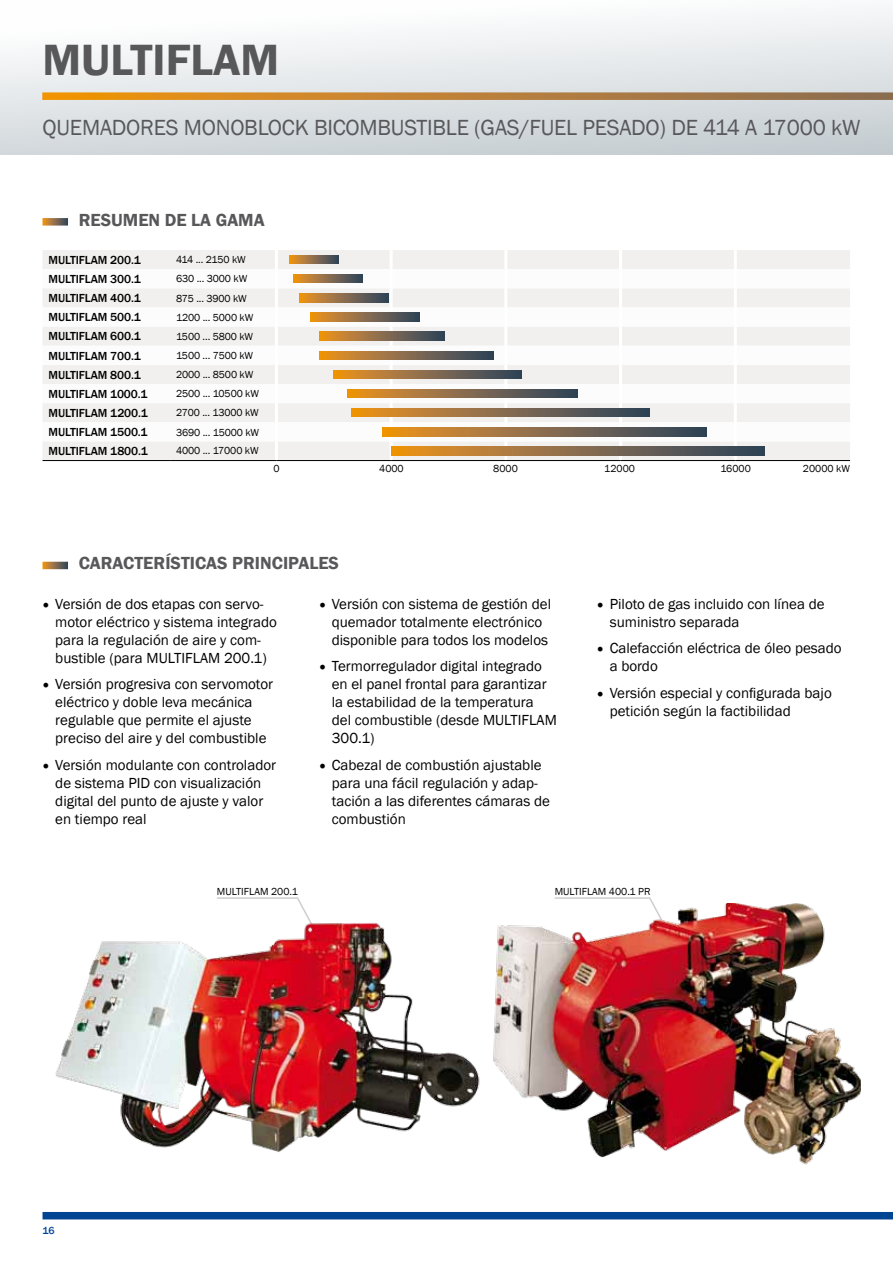
<style>
.page{position:relative;width:893px;height:1263px;background:#fff}
.page>*{position:absolute;margin:0;border:0;box-sizing:border-box;transform-origin:0 0}
.t1{font:600 45px "Franklin Gothic";color:#58585a}
.t2{font:22.5px "Franklin Gothic";letter-spacing:-.01em;color:#58585a}
.t3{font:600 18px "Franklin Gothic";color:#58585a}
.t4{font:15px/18px "Franklin Gothic";color:#000}
.t5{font:500 12px "Franklin Gothic";letter-spacing:-.01em;color:#000}
.t6{font:10.5px "Franklin Gothic";letter-spacing:-.01em;color:#000}
.t7{font:10.5px "Franklin Gothic";letter-spacing:-.035em;color:#000}
.t8{font:500 10.5px "Franklin Gothic";color:#004494}
.s1{font-family:"Minion Pro";font-size:18px}
</style>
<div class="page">
<div style="left:0;top:0;width:893px;height:155px;background:linear-gradient(to bottom,#fff,#cbd2d6)"></div>
<svg style="left:42px;top:92px;width:851px;height:8px;background:#bf863e"></svg>
<div style="left:43px;top:1212px;width:850px;height:7px;background:#004494"></div>
<div style="left:43px;top:250px;width:807px;height:210px;background:#f1f0ef"></div>
<svg style="left:43px;top:269px;width:807px;height:172px"></svg>
<hr style="left:275px;top:250px;width:3px;height:19px;background:#fff">
<hr style="left:390px;top:250px;width:3px;height:19px;background:#fff">
<hr style="left:504px;top:250px;width:3px;height:19px;background:#fff">
<hr style="left:619px;top:250px;width:3px;height:19px;background:#fff">
<hr style="left:734px;top:250px;width:3px;height:19px;background:#fff">
<hr style="left:275px;top:269px;width:3px;height:19px;background:#fff">
<hr style="left:390px;top:269px;width:3px;height:19px;background:#fff">
<hr style="left:504px;top:269px;width:3px;height:19px;background:#fff">
<hr style="left:619px;top:269px;width:3px;height:19px;background:#fff">
<hr style="left:734px;top:269px;width:3px;height:19px;background:#fff">
<hr style="left:275px;top:288px;width:3px;height:19px;background:#fff">
<hr style="left:390px;top:288px;width:3px;height:19px;background:#fff">
<hr style="left:504px;top:288px;width:3px;height:19px;background:#fff">
<hr style="left:619px;top:288px;width:3px;height:19px;background:#fff">
<hr style="left:734px;top:288px;width:3px;height:19px;background:#fff">
<hr style="left:275px;top:307px;width:3px;height:20px;background:#fff">
<hr style="left:390px;top:307px;width:3px;height:20px;background:#fff">
<hr style="left:504px;top:307px;width:3px;height:20px;background:#fff">
<hr style="left:619px;top:307px;width:3px;height:20px;background:#fff">
<hr style="left:734px;top:307px;width:3px;height:20px;background:#fff">
<hr style="left:275px;top:327px;width:3px;height:19px;background:#fff">
<hr style="left:390px;top:327px;width:3px;height:19px;background:#fff">
<hr style="left:504px;top:327px;width:3px;height:19px;background:#fff">
<hr style="left:619px;top:327px;width:3px;height:19px;background:#fff">
<hr style="left:734px;top:327px;width:3px;height:19px;background:#fff">
<hr style="left:275px;top:346px;width:3px;height:19px;background:#fff">
<hr style="left:390px;top:346px;width:3px;height:19px;background:#fff">
<hr style="left:504px;top:346px;width:3px;height:19px;background:#fff">
<hr style="left:619px;top:346px;width:3px;height:19px;background:#fff">
<hr style="left:734px;top:346px;width:3px;height:19px;background:#fff">
<hr style="left:275px;top:365px;width:3px;height:19px;background:#fff">
<hr style="left:390px;top:365px;width:3px;height:19px;background:#fff">
<hr style="left:504px;top:365px;width:3px;height:19px;background:#fff">
<hr style="left:619px;top:365px;width:3px;height:19px;background:#fff">
<hr style="left:734px;top:365px;width:3px;height:19px;background:#fff">
<hr style="left:275px;top:384px;width:3px;height:19px;background:#fff">
<hr style="left:390px;top:384px;width:3px;height:19px;background:#fff">
<hr style="left:504px;top:384px;width:3px;height:19px;background:#fff">
<hr style="left:619px;top:384px;width:3px;height:19px;background:#fff">
<hr style="left:734px;top:384px;width:3px;height:19px;background:#fff">
<hr style="left:275px;top:403px;width:3px;height:19px;background:#fff">
<hr style="left:390px;top:403px;width:3px;height:19px;background:#fff">
<hr style="left:504px;top:403px;width:3px;height:19px;background:#fff">
<hr style="left:619px;top:403px;width:3px;height:19px;background:#fff">
<hr style="left:734px;top:403px;width:3px;height:19px;background:#fff">
<hr style="left:275px;top:422px;width:3px;height:19px;background:#fff">
<hr style="left:390px;top:422px;width:3px;height:19px;background:#fff">
<hr style="left:504px;top:422px;width:3px;height:19px;background:#fff">
<hr style="left:619px;top:422px;width:3px;height:19px;background:#fff">
<hr style="left:734px;top:422px;width:3px;height:19px;background:#fff">
<hr style="left:275px;top:441px;width:3px;height:19px;background:#fff">
<hr style="left:390px;top:441px;width:3px;height:19px;background:#fff">
<hr style="left:504px;top:441px;width:3px;height:19px;background:#fff">
<hr style="left:619px;top:441px;width:3px;height:19px;background:#fff">
<hr style="left:734px;top:441px;width:3px;height:19px;background:#fff">
<hr style="left:43px;top:460px;width:127px;height:1px;background:#000">
<hr style="left:170px;top:460px;width:106px;height:1px;background:#000">
<hr style="left:276px;top:460px;width:115px;height:1px;background:#000">
<hr style="left:391px;top:460px;width:115px;height:1px;background:#000">
<hr style="left:506px;top:460px;width:115px;height:1px;background:#000">
<hr style="left:621px;top:460px;width:114px;height:1px;background:#000">
<hr style="left:735px;top:460px;width:115px;height:1px;background:#000">
<svg style="left:290px;top:255px;width:49px;height:9px"></svg>
<svg style="left:294px;top:274px;width:69px;height:9px"></svg>
<svg style="left:299px;top:294px;width:89px;height:8px"></svg>
<svg style="left:310px;top:313px;width:110px;height:8px"></svg>
<svg style="left:319px;top:332px;width:126px;height:8px"></svg>
<svg style="left:319px;top:351px;width:174px;height:9px;background:#8b6c44"></svg>
<svg style="left:334px;top:370px;width:188px;height:9px;background:#8b6b45"></svg>
<svg style="left:347px;top:389px;width:231px;height:9px;background:#8b6b45"></svg>
<svg style="left:351px;top:408px;width:298px;height:9px;background:#8b6c44"></svg>
<svg style="left:383px;top:428px;width:324px;height:8px;background:#8b6b45"></svg>
<svg style="left:391px;top:447px;width:373px;height:8px;background:#8b6b45"></svg>
<img style="left:55px;top:897px;width:425px;height:255px">
<svg style="left:554px;top:897px;width:100px;height:7px"></svg>
<img style="left:493px;top:904px;width:367px;height:261px">
<svg style="left:43px;top:218px;width:25px;height:8px"></svg>
<svg style="left:43px;top:562px;width:25px;height:7px"></svg>
<h1 class="t1" style="left:43px;top:33px;width:238px">MULTIFLAM</h1>
<h2 class="t2" style="left:43px;top:113px;width:820px">QUEMADORES MONOBLOCK BICOMBUSTIBLE (GAS/FUEL PESADO) DE 414 A 17000 kW</h2>
<p class="t3" style="left:79px;top:208px;width:188px">RESUMEN DE LA GAMA</p>
<p class="t5" style="left:49px;top:252px;width:94px">MULTIFLAM 200.1</p>
<p class="t7" style="left:176px;top:253px;width:71px">414 ... 2150 kW</p>
<p class="t5" style="left:49px;top:271px;width:94px">MULTIFLAM 300.1</p>
<p class="t6" style="left:176px;top:272px;width:73px">630 ... 3000 kW</p>
<p class="t5" style="left:49px;top:291px;width:94px">MULTIFLAM 400.1</p>
<p class="t6" style="left:176px;top:292px;width:72px">875 ... 3900 kW</p>
<p class="t5" style="left:49px;top:310px;width:94px">MULTIFLAM 500.1</p>
<p class="t6" style="left:176px;top:311px;width:79px">1200 ... 5000 kW</p>
<p class="t5" style="left:49px;top:329px;width:94px">MULTIFLAM 600.1</p>
<p class="t6" style="left:176px;top:330px;width:79px">1500 ... 5800 kW</p>
<p class="t5" style="left:49px;top:348px;width:94px">MULTIFLAM 700.1</p>
<p class="t6" style="left:176px;top:349px;width:79px">1500 ... 7500 kW</p>
<p class="t5" style="left:49px;top:367px;width:94px">MULTIFLAM 800.1</p>
<p class="t6" style="left:176px;top:368px;width:79px">2000 ... 8500 kW</p>
<p class="t5" style="left:49px;top:386px;width:101px">MULTIFLAM 1000.1</p>
<p class="t6" style="left:176px;top:387px;width:84px">2500 ... 10500 kW</p>
<p class="t5" style="left:49px;top:405px;width:101px">MULTIFLAM 1200.1</p>
<p class="t6" style="left:176px;top:406px;width:84px">2700 ... 13000 kW</p>
<p class="t5" style="left:49px;top:425px;width:101px">MULTIFLAM 1500.1</p>
<p class="t6" style="left:176px;top:425px;width:85px">3690 ... 15000 kW</p>
<p class="t5" style="left:49px;top:444px;width:101px">MULTIFLAM 1800.1</p>
<p class="t6" style="left:176px;top:444px;width:84px">4000 ... 17000 kW</p>
<p class="t6" style="left:273px;top:461px;width:8px">0</p>
<p class="t6" style="left:379px;top:461px;width:26px">4000</p>
<p class="t6" style="left:493px;top:461px;width:26px">8000</p>
<p class="t6" style="left:604px;top:461px;width:32px">12000</p>
<p class="t6" style="left:720px;top:461px;width:32px">16000</p>
<p class="t6" style="left:803px;top:461px;width:49px">20000 kW</p>
<p class="t3" style="left:79px;top:552px;width:262px">CARACTERÍSTICAS PRINCIPALES</p>
<p class="t4" style="left:55px;top:595px;width:223px;text-indent:-13px"><span class="s1">•</span> Versión de dos etapas con servo&shy;motor eléctrico y sistema integrado para la regulación de aire y com&shy;bustible (para MULTIFLAM 200.1)</p>
<p class="t4" style="left:43px;top:676px;width:232px;text-align:center"><span class="s1">•</span> Versión progresiva con servomotor eléctrico y doble leva mecánica regulable que permite el ajuste preciso del aire y del combustible</p>
<p class="t4" style="left:55px;top:756px;width:222px;text-indent:-13px"><span class="s1">•</span> Versión modulante con controlador de sistema PID con visualización digital del punto de ajuste y valor en tiempo real</p>
<p class="t4" style="left:332px;top:595px;width:221px;text-indent:-13px"><span class="s1">•</span> Versión con sistema de gestión del quemador totalmente electrónico disponible para todos los modelos</p>
<p class="t4" style="left:332px;top:658px;width:227px;text-indent:-13px"><span class="s1">•</span> Termorregulador digital integrado en el panel frontal para garantizar la estabilidad de la temperatura del combustible (desde MULTIFLAM<br>300.1)</p>
<p class="t4" style="left:332px;top:756px;width:220px;text-indent:-13px"><span class="s1">•</span> Cabezal de combustión ajustable para una fácil regulación y adap&shy;tación a las diferentes cámaras de combustión</p>
<p class="t4" style="left:610px;top:595px;width:216px;text-indent:-13px"><span class="s1">•</span> Piloto de gas incluido con línea de suministro separada</p>
<p class="t4" style="left:610px;top:640px;width:233px;text-indent:-13px"><span class="s1">•</span> Calefacción eléctrica de óleo pesado a bordo</p>
<p class="t4" style="left:610px;top:684px;width:224px;text-indent:-13px"><span class="s1">•</span> Versión especial y configurada bajo petición según la factibilidad</p>
<p class="t8" style="left:43px;top:1224px;width:14px">16</p>
<p class="t6" style="left:217px;top:885px;width:83px">MULTIFLAM 200.1</p>
<p class="t6" style="left:555px;top:885px;width:97px">MULTIFLAM 400.1 PR</p>
</div>
